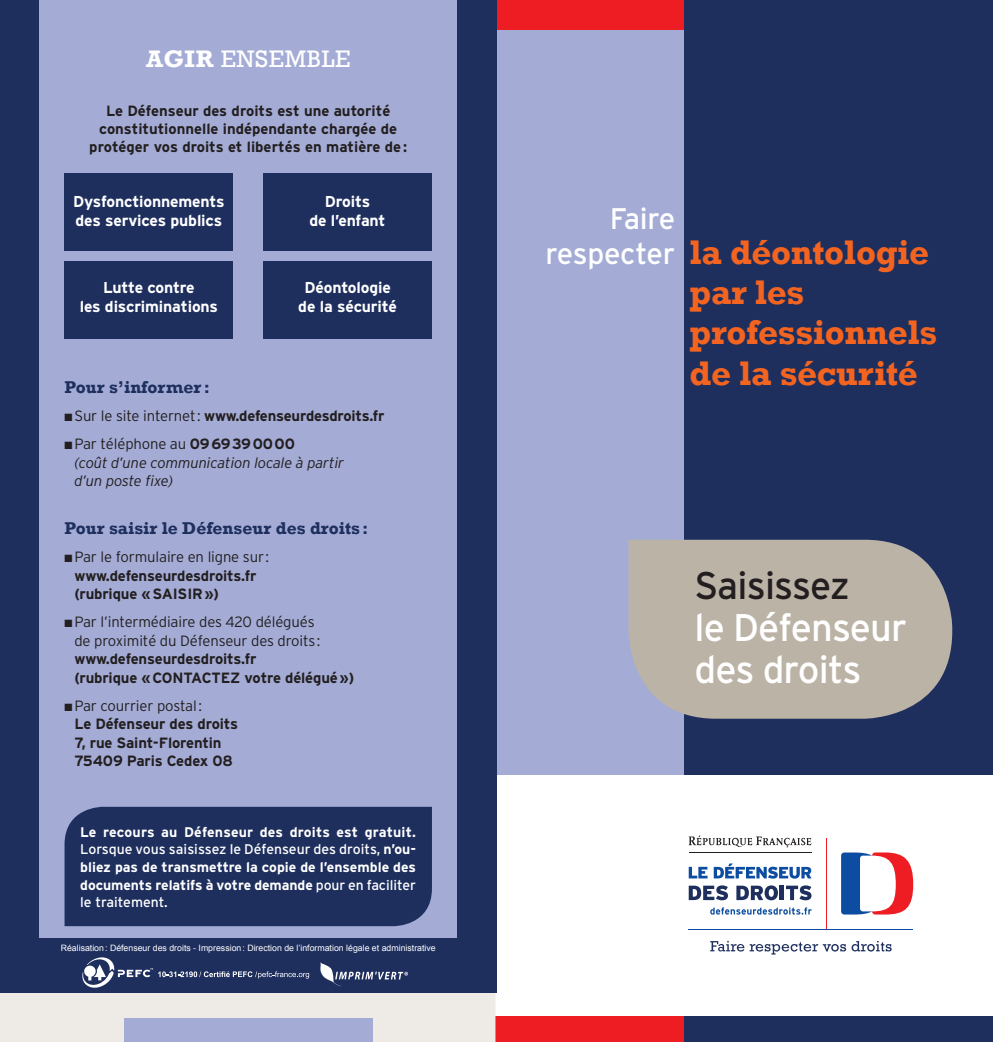
<style>
.page{position:relative;width:993px;height:1042px;background:#fff}
.page>*{position:absolute;margin:0;border:0;box-sizing:border-box;transform-origin:0 0}
.t1{font:38.5px/42px "Interstate";letter-spacing:-.02em;color:#fff}
.t2{font:38.5px "Interstate";letter-spacing:-.025em;color:#231f20}
.t3{font:700 35px/40.2px "Rockwell";letter-spacing:-.01em;color:#f36421}
.t4{font:29.75px/35px "Interstate";letter-spacing:-.01em;color:#fff;text-align:right}
.t5{font:24.5px "Rockwell";letter-spacing:.025em;color:#fff}
.t6{font:700 17.5px "Rockwell";color:#1e2f5e}
.t7{font:700 15.75px/19.2px "Interstate";letter-spacing:-.01em;color:#fff;text-align:center}
.t8{font:700 14.88px/18.4px "Interstate";letter-spacing:-.01em;color:#231f20}
.t9{font:italic 300 14.88px/18.4px "Interstate";letter-spacing:-.01em;color:#231f20}
.t10{font:300 14.88px/18.4px "Interstate";letter-spacing:-.01em;color:#231f20}
.t11{font:700 14px/17.5px "Interstate";letter-spacing:-.005em;color:#fff;text-align:justify}
.t12{font:8.75px "Arial";color:#fff}
.s1{font-weight:700}
.s2{font-weight:300}
.s3{font-style:normal}
.s4{font-weight:700;font-style:normal}
.s5{font-weight:400}
</style>
<div class="page">
<div style="left:495px;top:0;width:497px;height:774px;background:#1e2f5e"></div>
<div style="left:495px;top:0;width:189px;height:774px;background:#a4acd6"></div>
<div style="left:495px;top:1017px;width:189px;height:25px;background:#ee1d23"></div>
<div style="left:684px;top:1017px;width:308px;height:25px;background:#1e2f5e"></div>
<svg style="left:628px;top:540px;width:323px;height:179px;background:#b3aca4"></svg>
<hr style="left:825px;top:838px;width:1px;height:91px;background:#ee1d23">
<svg style="left:841px;top:852px;width:71px;height:62px"></svg>
<svg style="left:688px;top:867px;width:19px;height:11px"></svg>
<svg style="left:713px;top:863px;width:98px;height:15px"></svg>
<svg style="left:688px;top:885px;width:39px;height:15px"></svg>
<svg style="left:736px;top:885px;width:41px;height:15px"></svg>
<hr style="left:779px;top:885px;width:4px;height:15px;background:#1e2f5e">
<svg style="left:786px;top:885px;width:25px;height:15px"></svg>
<hr style="left:688px;top:852px;width:123px;height:1px;background:#231f20">
<hr style="left:688px;top:929px;width:224px;height:1px;background:#0d4da1">
<svg style="left:688px;top:835px;width:123px;height:12px"></svg>
<svg style="left:710px;top:907px;width:101px;height:7px"></svg>
<svg style="left:710px;top:941px;width:135px;height:13px"></svg>
<svg style="left:851px;top:941px;width:40px;height:10px"></svg>
<div style="left:496px;top:0;width:188px;height:29px;background:#ee1d23"></div>
<div style="left:0;top:0;width:496px;height:992px;background:#1e2f5e"></div>
<div style="left:40px;top:0;width:416px;height:938px;background:#a4acd6"></div>
<div style="left:64px;top:807px;width:368px;height:119px;background:#1e2f5e"></div>
<div style="left:64px;top:173px;width:169px;height:77px;background:#1e2f5e"></div>
<div style="left:64px;top:261px;width:169px;height:77px;background:#1e2f5e"></div>
<div style="left:263px;top:173px;width:169px;height:77px;background:#1e2f5e"></div>
<div style="left:263px;top:261px;width:169px;height:77px;background:#1e2f5e"></div>
<svg style="left:0;top:957px;width:495px;height:85px"></svg>
<h3 class="t5" style="left:146px;top:44px;width:206px"><span class="s1">AGIR</span> ENSEMBLE</h3>
<p class="t8" style="left:89px;top:101px;width:319px;text-align:center">Le Défenseur des droits est une autorité constitutionnelle indépendante chargée de protéger vos droits et libertés en matière de :</p>
<p class="t7" style="left:73px;top:191px;width:153px;text-align:left">Dysfonctionnements des services publics</p>
<p class="t7" style="left:80px;top:277px;width:140px">Lutte contre<br>les discriminations</p>
<p class="t7" style="left:309px;top:191px;width:78px">Droits<br>de l’enfant</p>
<p class="t7" style="left:298px;top:277px;width:100px">Déontologie de la sécurité</p>
<p class="t6" style="left:64px;top:376px;width:147px">Pour s’informer :</p>
<p class="t8" style="left:64px;top:406px;width:321px">■ <span class="s2">Sur le site internet :</span> www.defenseurdesdroits.fr</p>
<p class="t9" style="left:74px;top:435px;width:271px;text-indent:-10px">■ <span class="s3">Par téléphone au</span> <span class="s4">09 69 39 00 00<br></span>(coût d’une communication locale à partir d’un poste fixe)</p>
<p class="t6" style="left:64px;top:517px;width:305px">Pour saisir le Défenseur des droits :</p>
<p class="t8" style="left:74px;top:548px;width:196px;text-indent:-10px">■ <span class="s2">Par le formulaire en ligne sur : </span>www.defenseurdesdroits.fr (rubrique « SAISIR »)</p>
<p class="t10" style="left:74px;top:613px;width:247px;text-indent:-10px">■ Par l’intermédiaire des 420 délégués de proximité du Défenseur des droits :</p>
<p class="t8" style="left:74px;top:649px;width:281px">www.defenseurdesdroits.fr<br>(rubrique « CONTACTEZ votre délégué »)</p>
<p class="t8" style="left:74px;top:696px;width:165px;text-indent:-10px">■ <span class="s2">Par courrier postal :<br></span>Le Défenseur des droits<br>7, rue Saint-Florentin<br>75409 Paris Cedex 08</p>
<p class="t11" style="left:80px;top:823px;width:337px">Le recours au Défenseur des droits est gratuit.<br><span class="s5">Lorsque vous saisissez le Défenseur des droits,</span> n’ou&shy;bliez pas de transmettre la copie de l’ensemble des documents relatifs à votre demande <span class="s5">pour en faciliter le traitement.</span></p>
<p class="t12" style="left:61px;top:942px;width:376px">Réalisation : Défenseur des droits - Impression : Direction de l’information légale et administrative</p>
<h3 class="t4" style="left:545px;top:200px;width:131px">Faire respecter</h3>
<h2 class="t3" style="left:689px;top:232px;width:249px">la déontologie par les professionnels de la sécurité</h2>
<h1 class="t2" style="left:694px;top:562px;width:157px">Saisissez</h1>
<h1 class="t1" style="left:694px;top:606px;width:214px">le Défenseur des droits</h1>
</div>
